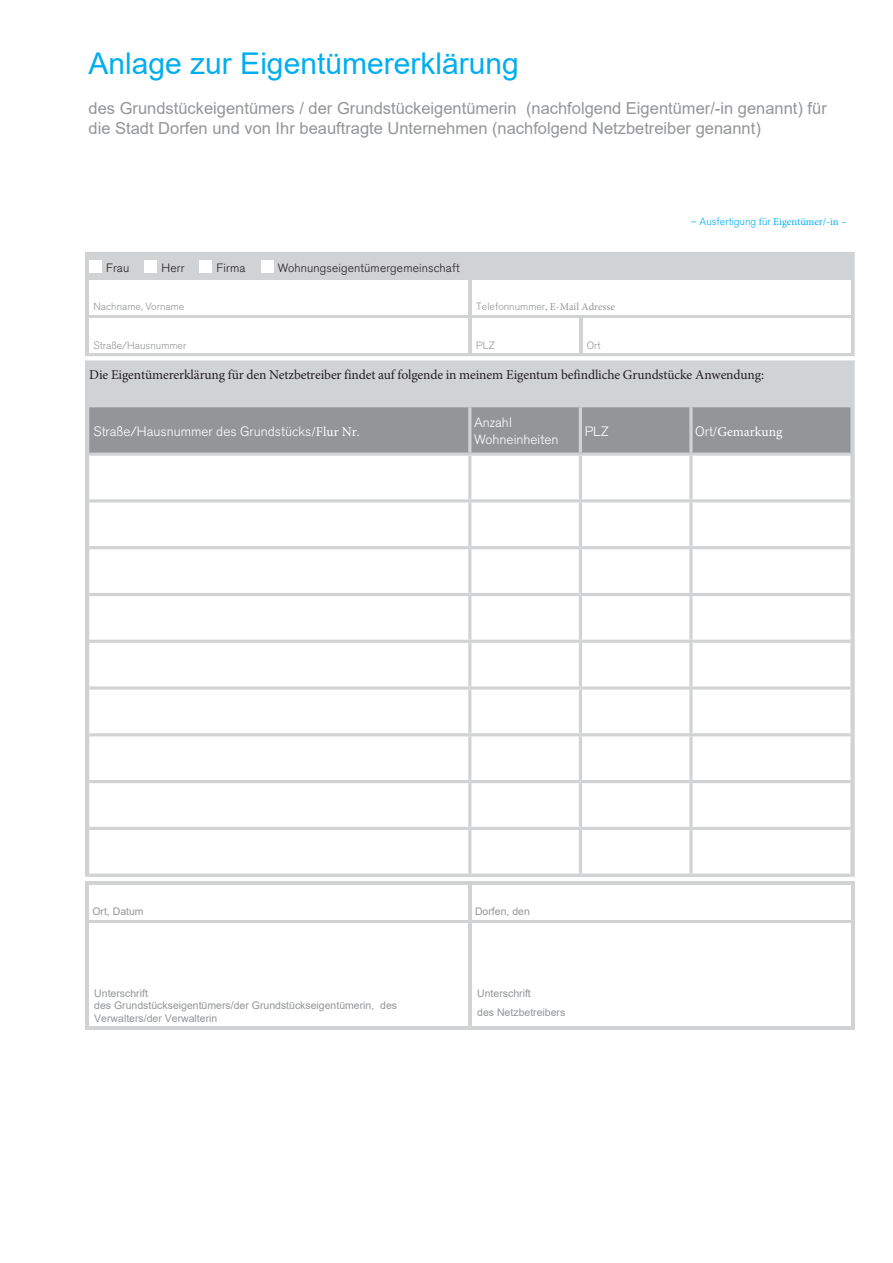
<style>
.page{position:relative;width:893px;height:1263px;background:#fff}
.page>*{position:absolute;margin:0;border:0;box-sizing:border-box;transform-origin:0 0}
.t1{font:30px "Arial";color:#00aeef}
.t2{font:16.5px/19.8px "Arial";color:#939598}
.t3{font:13.5px "Minion Pro";letter-spacing:-.01em;color:#231f20}
.t4{font:300 13.5px/16.2px "Akzidenz Grotesk BQ";color:#fff}
.t5{font:13.5px "Minion Pro";color:#fff}
.t6{font:300 12px "Akzidenz Grotesk BQ";letter-spacing:.01em;color:#231f20}
.t7{font:10.5px/12.6px "Arial";color:#939598}
.t8{font:300 10.5px "Akzidenz Grotesk BQ";color:#939598}
.t9{font:10.5px "Minion Pro";color:#00aeef}
.t10{font:10.5px "Minion Pro";color:#939598}
.s1{font-style:inherit}
.s2{font-family:"Akzidenz Grotesk BQ";font-weight:300}
.s3{font-family:"Minion Pro";font-weight:400}
</style>
<div class="page">
<div style="left:85px;top:252px;width:770px;height:104px;background:#d1d2d4"></div>
<div style="left:89px;top:260px;width:13px;height:13px;background:#fff"></div>
<div style="left:144px;top:260px;width:13px;height:13px;background:#fff"></div>
<div style="left:199px;top:260px;width:13px;height:13px;background:#fff"></div>
<div style="left:261px;top:260px;width:12px;height:13px;background:#fff"></div>
<div style="left:89px;top:281px;width:379px;height:34px;background:#fff"></div>
<div style="left:472px;top:281px;width:378px;height:34px;background:#fff"></div>
<div style="left:89px;top:319px;width:379px;height:34px;background:#fff"></div>
<div style="left:472px;top:319px;width:106px;height:34px;background:#fff"></div>
<div style="left:583px;top:319px;width:267px;height:34px;background:#fff"></div>
<div style="left:85px;top:360px;width:770px;height:517px;background:#d1d2d4"></div>
<div style="left:89px;top:407px;width:761px;height:46px;background:#939598"></div>
<svg style="left:89px;top:456px;width:761px;height:417px"></svg>
<hr style="left:468px;top:407px;width:3px;height:46px;background:#d1d2d4">
<hr style="left:579px;top:407px;width:3px;height:46px;background:#d1d2d4">
<svg style="left:689px;top:407px;width:4px;height:46px"></svg>
<hr style="left:89px;top:453px;width:381px;height:3px;background:#d1d2d4">
<hr style="left:470px;top:453px;width:110px;height:3px;background:#d1d2d4">
<hr style="left:468px;top:456px;width:3px;height:43px;background:#d1d2d4">
<hr style="left:580px;top:453px;width:111px;height:3px;background:#d1d2d4">
<hr style="left:579px;top:456px;width:3px;height:43px;background:#d1d2d4">
<hr style="left:691px;top:453px;width:159px;height:3px;background:#d1d2d4">
<hr style="left:689px;top:456px;width:4px;height:43px;background:#dadbdc">
<hr style="left:89px;top:499px;width:381px;height:3px;background:#d1d2d4">
<hr style="left:470px;top:499px;width:110px;height:3px;background:#d1d2d4">
<hr style="left:468px;top:502px;width:3px;height:44px;background:#d1d2d4">
<hr style="left:580px;top:499px;width:111px;height:3px;background:#d1d2d4">
<hr style="left:579px;top:502px;width:3px;height:44px;background:#d1d2d4">
<hr style="left:691px;top:499px;width:159px;height:3px;background:#d1d2d4">
<svg style="left:689px;top:502px;width:4px;height:44px"></svg>
<hr style="left:89px;top:546px;width:381px;height:3px;background:#d1d2d4">
<hr style="left:470px;top:546px;width:110px;height:3px;background:#d1d2d4">
<hr style="left:468px;top:549px;width:3px;height:44px;background:#d1d2d4">
<hr style="left:580px;top:546px;width:111px;height:3px;background:#d1d2d4">
<hr style="left:579px;top:549px;width:3px;height:44px;background:#d1d2d4">
<hr style="left:691px;top:546px;width:159px;height:3px;background:#d1d2d4">
<svg style="left:689px;top:549px;width:4px;height:44px"></svg>
<hr style="left:89px;top:593px;width:381px;height:3px;background:#d1d2d4">
<hr style="left:470px;top:593px;width:110px;height:3px;background:#d1d2d4">
<hr style="left:468px;top:596px;width:3px;height:44px;background:#d1d2d4">
<hr style="left:580px;top:593px;width:111px;height:3px;background:#d1d2d4">
<hr style="left:579px;top:596px;width:3px;height:44px;background:#d1d2d4">
<hr style="left:691px;top:593px;width:159px;height:3px;background:#d1d2d4">
<svg style="left:689px;top:596px;width:4px;height:44px"></svg>
<hr style="left:89px;top:640px;width:381px;height:3px;background:#d1d2d4">
<hr style="left:470px;top:640px;width:110px;height:3px;background:#d1d2d4">
<hr style="left:468px;top:643px;width:3px;height:43px;background:#d1d2d4">
<hr style="left:580px;top:640px;width:111px;height:3px;background:#d1d2d4">
<hr style="left:579px;top:643px;width:3px;height:43px;background:#d1d2d4">
<hr style="left:691px;top:640px;width:159px;height:3px;background:#d1d2d4">
<hr style="left:689px;top:643px;width:4px;height:43px;background:#dadbdc">
<hr style="left:89px;top:686px;width:381px;height:4px;background:#dbdbdd">
<svg style="left:470px;top:686px;width:110px;height:4px"></svg>
<hr style="left:468px;top:690px;width:3px;height:43px;background:#d1d2d4">
<hr style="left:580px;top:686px;width:111px;height:4px;background:#dbdcdd">
<hr style="left:579px;top:690px;width:3px;height:43px;background:#d1d2d4">
<svg style="left:691px;top:686px;width:159px;height:4px"></svg>
<hr style="left:689px;top:690px;width:4px;height:43px;background:#dadbdc">
<hr style="left:89px;top:733px;width:381px;height:3px;background:#d1d2d4">
<hr style="left:470px;top:733px;width:110px;height:3px;background:#d1d2d4">
<hr style="left:468px;top:736px;width:3px;height:44px;background:#d1d2d4">
<hr style="left:580px;top:733px;width:111px;height:3px;background:#d1d2d4">
<hr style="left:579px;top:736px;width:3px;height:44px;background:#d1d2d4">
<hr style="left:691px;top:733px;width:159px;height:3px;background:#d1d2d4">
<svg style="left:689px;top:736px;width:4px;height:44px"></svg>
<hr style="left:89px;top:780px;width:381px;height:3px;background:#d1d2d4">
<hr style="left:470px;top:780px;width:110px;height:3px;background:#d1d2d4">
<hr style="left:468px;top:783px;width:3px;height:44px;background:#d1d2d4">
<hr style="left:580px;top:780px;width:111px;height:3px;background:#d1d2d4">
<hr style="left:579px;top:783px;width:3px;height:44px;background:#d1d2d4">
<hr style="left:691px;top:780px;width:159px;height:3px;background:#d1d2d4">
<svg style="left:689px;top:783px;width:4px;height:44px"></svg>
<hr style="left:89px;top:827px;width:381px;height:3px;background:#d1d2d4">
<hr style="left:470px;top:827px;width:110px;height:3px;background:#d1d2d4">
<hr style="left:468px;top:830px;width:3px;height:43px;background:#d1d2d4">
<hr style="left:580px;top:827px;width:111px;height:3px;background:#d1d2d4">
<hr style="left:579px;top:830px;width:3px;height:43px;background:#d1d2d4">
<hr style="left:691px;top:827px;width:159px;height:3px;background:#d1d2d4">
<hr style="left:689px;top:830px;width:4px;height:43px;background:#dadbdc">
<svg style="left:89px;top:873px;width:381px;height:4px;background:#d7d8da"></svg>
<svg style="left:470px;top:873px;width:110px;height:4px"></svg>
<svg style="left:580px;top:873px;width:111px;height:4px"></svg>
<svg style="left:691px;top:873px;width:159px;height:4px"></svg>
<div style="left:85px;top:881px;width:770px;height:149px;background:#d1d2d4"></div>
<div style="left:89px;top:923px;width:379px;height:103px;background:#fff"></div>
<div style="left:472px;top:923px;width:378px;height:103px;background:#fff"></div>
<div style="left:89px;top:885px;width:379px;height:34px;background:#fff"></div>
<div style="left:472px;top:885px;width:378px;height:34px;background:#fff"></div>
<h1 class="t1" style="left:89px;top:43px;width:432px"><span class="s1">Anlage</span> zur Eigentümererklärung</h1>
<p class="t2" style="left:89px;top:99px;width:740px">des Grundstückeigentümers / der Grundstückeigentümerin (nachfolgend Eigentümer/-in genannt) für die Stadt Dorfen und von Ihr beauftragte Unternehmen (nachfolgend Netzbetreiber genannt)</p>
<p class="t9" style="left:691px;top:215px;width:157px"><span class="s2">– Ausfertigung</span> f<span class="s2">ür</span> Eigentümer/-in –</p>
<p class="t6" style="left:106px;top:261px;width:24px">Frau</p>
<p class="t6" style="left:161px;top:261px;width:25px">Herr</p>
<p class="t6" style="left:216px;top:261px;width:30px">Firma</p>
<p class="t6" style="left:278px;top:261px;width:184px">Wohnungseigentümergemeinschaft</p>
<p class="t8" style="left:94px;top:301px;width:92px">Nachname, Vorname</p>
<p class="t10" style="left:476px;top:300px;width:140px"><span class="s2">Telefonnummer</span>, E-Mail Adresse</p>
<p class="t8" style="left:94px;top:339px;width:94px">Straße/Hausnummer</p>
<p class="t8" style="left:476px;top:339px;width:20px">PLZ</p>
<p class="t8" style="left:587px;top:339px;width:15px">Ort</p>
<p class="t3" style="left:89px;top:365px;width:676px">Die Eigentümererklärung für den Netzbetreiber findet auf folgende in meinem Eigentum befindliche Grundstücke Anwendung:</p>
<p class="t4" style="left:94px;top:423px;width:268px">Straße/Hausnummer des Grundstücks<span class="s3">/Flur Nr.</span></p>
<p class="t4" style="left:474px;top:415px;width:86px">Anzahl<br>Wohneinheiten</p>
<p class="t4" style="left:585px;top:423px;width:25px">PLZ</p>
<p class="t5" style="left:695px;top:422px;width:89px"><span class="s2">Ort</span>/Gemarkung</p>
<p class="t7" style="left:92px;top:905px;width:53px">Ort, Datum</p>
<p class="t7" style="left:475px;top:905px;width:56px">Dorfen, den</p>
<p class="t7" style="left:94px;top:986px;width:304px">Unterschrift<br>des Grundstückseigentümers/der Grundstückseigentümerin, des<br>Verwalters/der Verwalterin</p>
<p class="t7" style="left:477px;top:983px;width:90px;line-height:19.5px">Unterschrift<br>des Netzbetreibers</p>
</div>
